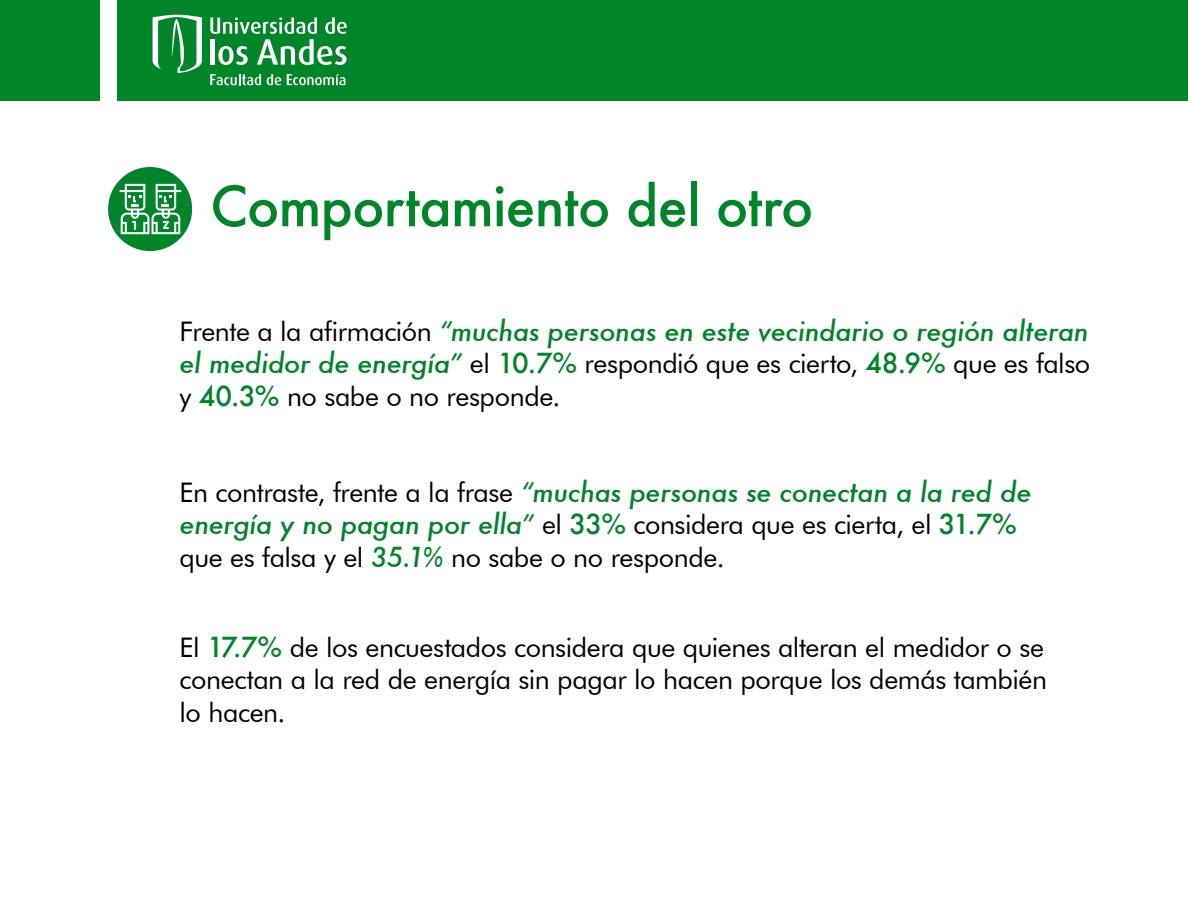
<style>
.page{position:relative;width:1188px;height:918px;background:#fff}
.page>*{position:absolute;margin:0;border:0;box-sizing:border-box;transform-origin:0 0}
.t1{font:500 54px "Futura";letter-spacing:-.015em;color:#008528}
.t2{font:27px/32.4px "Futura BT";letter-spacing:-.015em;color:#000}
.t3{font:italic 500 27px "Futura";letter-spacing:-.015em;color:#008528}
.s1{font-family:"Futura BT";font-weight:400;font-style:normal;color:#000}
.s2{font-family:"Futura";font-weight:500;font-style:italic;color:#008528}
.s3{font-family:"Futura";font-weight:500;color:#008528}
</style>
<div class="page">
<div style="left:108px;top:167px;width:84px;height:84px;background:#008528;border-radius:50%"></div>
<svg style="left:120px;top:184px;width:61px;height:50px"></svg>
<div style="left:0;top:0;width:100px;height:100px;background:#008528"></div>
<div style="left:118px;top:0;width:1070px;height:100px;background:#008528"></div>
<svg style="left:153px;top:15px;width:49px;height:58px"></svg>
<svg style="left:210px;top:17px;width:137px;height:48px"></svg>
<svg style="left:210px;top:74px;width:51px;height:11px"></svg>
<svg style="left:267px;top:74px;width:14px;height:11px"></svg>
<svg style="left:287px;top:74px;width:58px;height:11px"></svg>
<h1 class="t1" style="left:210px;top:169px;width:605px">Comportamiento del otro</h1>
<p class="t3" style="left:180px;top:312px;width:911px"><span class="s1">Frente a la afirmación</span> “muchas personas en este vecindario o región alteran</p>
<p class="t2" style="left:180px;top:347px;width:912px"><span class="s2">el medidor de energía”</span> el <span class="s3">10.7%</span> respondió que es cierto, <span class="s3">48.9%</span> que es falso y <span class="s3">40.3%</span> no sabe o no responde.</p>
<p class="t3" style="left:180px;top:473px;width:854px"><span class="s1">En contraste, frente a la frase</span> “muchas personas se conectan a la red de</p>
<p class="t2" style="left:180px;top:508px;width:839px"><span class="s2">energía y no pagan por ella”</span> el <span class="s3">33%</span> considera que es cierta, el <span class="s3">31.7% </span>que es falsa y el <span class="s2">35.1%</span> no sabe o no responde.</p>
<p class="t2" style="left:180px;top:631px;width:869px;text-align:justify">El <span class="s3">17.7%</span> de los encuestados considera que quienes alteran el medidor o se conectan a la red de energía sin pagar lo hacen porque los demás también lo hacen.</p>
</div>
